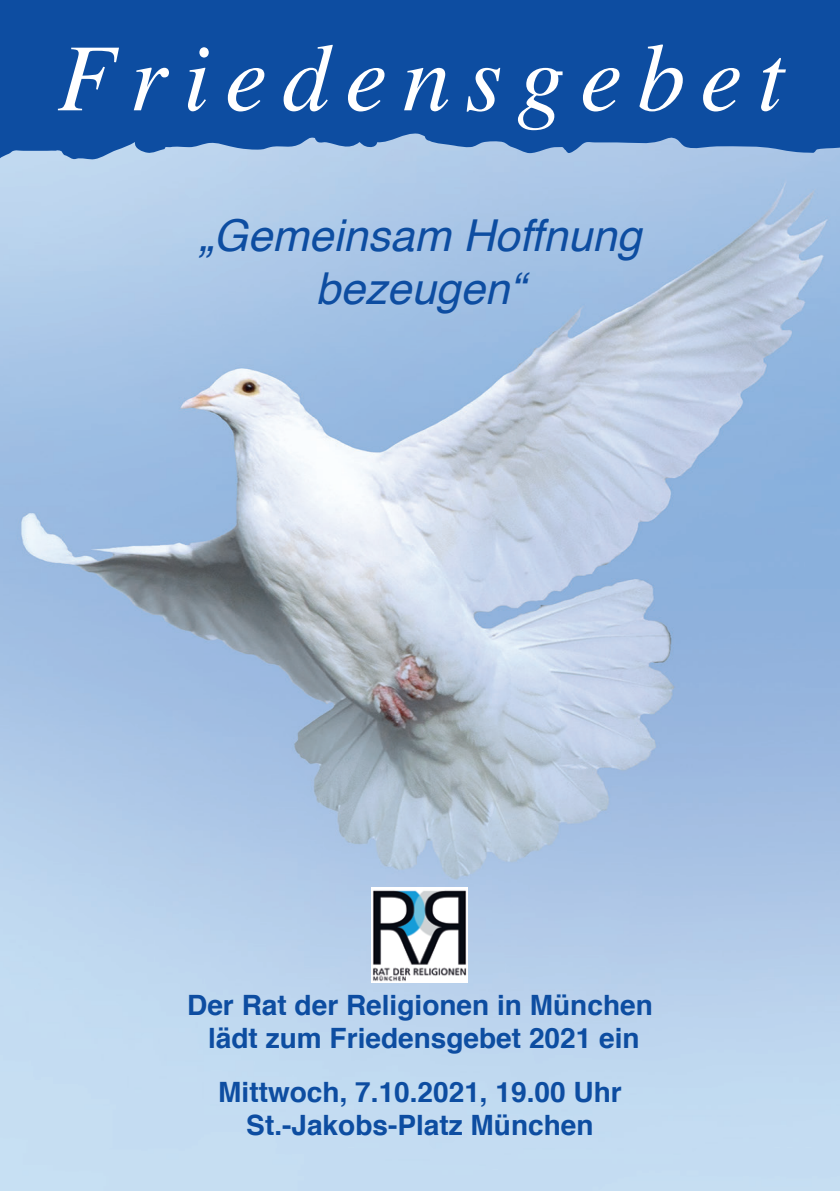
<style>
.page{position:relative;width:840px;height:1191px;background:#fff}
.page>*{position:absolute;margin:0;border:0;box-sizing:border-box;transform-origin:0 0}
.t1{font:italic 96px "Times";letter-spacing:.155em;color:#fff}
.t2{font:italic 44px/52.8px "Helvetica";color:#0d4da1;text-align:center}
.t3{font:700 28px/33.6px "Helvetica";color:#0d4da1;text-align:center}
</style>
<div class="page">
<img style="left:0;top:163px;width:839px;height:1028px">
<svg style="left:0;top:0;width:839px;height:163px;background:#1d59a8"></svg>
<img style="left:371px;top:887px;width:96px;height:95px">
<h1 class="t1" style="left:58px;top:-5px;width:727px">Friedensgebet</h1>
<h2 class="t2" style="left:199px;top:210px;width:443px">„Gemeinsam Hoffnung bezeugen“</h2>
<p class="t3" style="left:187px;top:988px;width:467px">Der Rat der Religionen in München lädt zum Friedensgebet 2021 ein</p>
<p class="t3" style="left:218px;top:1075px;width:405px">Mittwoch, 7.10.2021, 19.00 Uhr<br>St.-Jakobs-Platz München</p>
</div>
